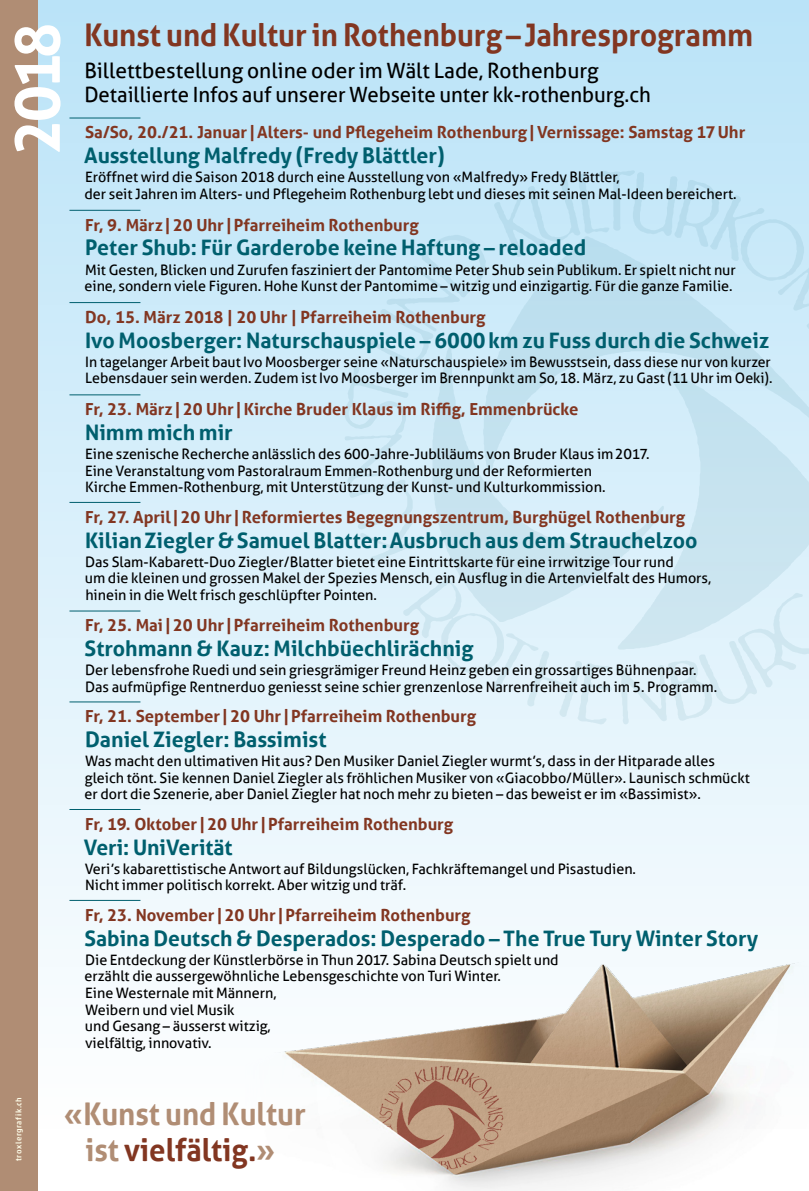
<style>
.page{position:relative;width:809px;height:1191px;background:#fff}
.page>*{position:absolute;margin:0;border:0;box-sizing:border-box;transform-origin:0 0}
.t1{font:700 63px "Aller";color:#fff;scale:.95 1}
.t2{font:700 31.15px "Aller";color:#823621;scale:.94 1}
.t3{font:700 31.15px/35.9px "Aller";color:#b08d74;text-align:center;scale:.94 1}
.t4{font:700 21.35px "Aller";color:#005f6e}
.t5{font:21px/23.4px "Aller";color:#000}
.t6{font:700 16.62px "Aller";color:#823621}
.t7{font:14.35px/16.6px "Aller";color:#000}
.t8{font:500 7.88px "Akko Std";letter-spacing:.085em;color:#fffeea}
.s1{color:#823621}
</style>
<div class="page">
<div style="left:0;top:0;width:809px;height:1132px;background:linear-gradient(to bottom,#bae3f8,#fefefe)"></div>
<img style="left:341px;top:167px;width:468px;height:561px">
<div style="left:0;top:0;width:37px;height:1191px;background:#b08d74"></div>
<img style="left:246px;top:851px;width:563px;height:340px">
<hr style="left:69px;top:118px;width:71px;height:1px;background:#005f6e">
<hr style="left:69px;top:210px;width:71px;height:1px;background:#005f6e">
<hr style="left:69px;top:302px;width:71px;height:1px;background:#005f6e">
<hr style="left:69px;top:394px;width:71px;height:1px;background:#005f6e">
<hr style="left:69px;top:502px;width:71px;height:1px;background:#005f6e">
<hr style="left:69px;top:610px;width:71px;height:1px;background:#005f6e">
<hr style="left:69px;top:701px;width:71px;height:1px;background:#005f6e">
<hr style="left:69px;top:809px;width:71px;height:1px;background:#005f6e">
<hr style="left:69px;top:900px;width:71px;height:1px;background:#005f6e">
<h1 class="t1" style="left:-1px;top:154px;width:140px;rotate:-90deg">2018</h1>
<h2 class="t2" style="left:84px;top:15px;width:712px">Kunst und Kultur in Rothenburg – Jahresprogramm</h2>
<h3 class="t5" style="left:84px;top:59px;width:568px">Billettbestellung online oder im Wält Lade, Rothenburg<br>Detaillierte Infos auf unserer Webseite unter kk-rothenburg.ch</h3>
<p class="t6" style="left:85px;top:122px;width:661px">Sa/So, 20./21. Januar |Alters- und Pflegeheim Rothenburg|Vernissage: Samstag 17 Uhr</p>
<h3 class="t4" style="left:84px;top:142px;width:362px">Ausstellung Malfredy (Fredy Blättler)</h3>
<p class="t7" style="left:84px;top:169px;width:653px">Eröffnet wird die Saison 2018 durch eine Ausstellung von «Malfredy» Fredy Blättler,<br>der seit Jahren im Alters- und Pflegeheim Rothenburg lebt und dieses mit seinen Mal-Ideen bereichert.</p>
<p class="t6" style="left:85px;top:214px;width:335px">Fr, 9. März |20 Uhr |Pfarreiheim Rothenburg</p>
<h3 class="t4" style="left:85px;top:235px;width:503px">Peter Shub: Für Garderobe keine Haftung – reloaded</h3>
<p class="t7" style="left:85px;top:261px;width:652px">Mit Gesten, Blicken und Zurufen fasziniert der Pantomime Peter Shub sein Publikum. Er spielt nicht nur eine, sondern viele Figuren. Hohe Kunst der Pantomime – witzig und einzigartig. Für die ganze Familie.</p>
<p class="t6" style="left:85px;top:307px;width:402px">Do, 15. März 2018 | 20 Uhr | Pfarreiheim Rothenburg</p>
<h3 class="t4" style="left:85px;top:327px;width:686px">Ivo Moosberger: Naturschauspiele – 6000 km zu Fuss durch die Schweiz</h3>
<p class="t7" style="left:85px;top:353px;width:689px">In tagelanger Arbeit baut Ivo Moosberger seine «Naturschauspiele» im Bewusstsein, dass diese nur von kurzer<br>Lebensdauer sein werden. Zudem ist Ivo Moosberger im Brennpunkt am So, 18. März, zu Gast (11 Uhr im Oeki).</p>
<p class="t6" style="left:85px;top:399px;width:494px">Fr, 23. März |20 Uhr |Kirche Bruder Klaus im Riffig, Emmenbrücke</p>
<h3 class="t4" style="left:85px;top:419px;width:149px">Nimm mich mir</h3>
<p class="t7" style="left:85px;top:446px;width:566px">Eine szenische Recherche anlässlich des 600-Jahre-Jubliläums von Bruder Klaus im 2017.<br>Eine Veranstaltung vom Pastoralraum Emmen-Rothenburg und der Reformierten<br>Kirche Emmen-Rothenburg, mit Unterstützung der Kunst- und Kulturkommission.</p>
<p class="t6" style="left:85px;top:506px;width:601px">Fr, 27. April|20 Uhr |Reformiertes Begegnungszentrum, Burghügel Rothenburg</p>
<h3 class="t4" style="left:85px;top:527px;width:614px">Kilian Ziegler &amp; Samuel Blatter: Ausbruch aus dem Strauchelzoo</h3>
<p class="t7" style="left:85px;top:553px;width:627px">Das Slam-Kabarett-Duo Ziegler/Blatter bietet eine Eintrittskarte für eine irrwitzige Tour rund<br>um die kleinen und grossen Makel der Spezies Mensch, ein Ausflug in die Artenvielfalt des Humors, hinein in die Welt frisch geschlüpfter Pointen.</p>
<p class="t6" style="left:85px;top:615px;width:335px">Fr, 25. Mai|20 Uhr |Pfarreiheim Rothenburg</p>
<h3 class="t4" style="left:85px;top:635px;width:390px">Strohmann &amp; Kauz: Milchbüechlirächnig</h3>
<p class="t7" style="left:85px;top:662px;width:633px">Der lebensfrohe Ruedi und sein griesgrämiger Freund Heinz geben ein grossartiges Bühnenpaar.<br>Das aufmüpfige Rentnerduo geniesst seine schier grenzenlose Narrenfreiheit auch im 5. Programm.</p>
<p class="t6" style="left:85px;top:706px;width:392px">Fr, 21. September |20 Uhr |Pfarreiheim Rothenburg</p>
<h3 class="t4" style="left:85px;top:726px;width:243px">Daniel Ziegler: Bassimist</h3>
<p class="t7" style="left:85px;top:752px;width:667px">Was macht den ultimativen Hit aus? Den Musiker Daniel Ziegler wurmt’s, dass in der Hitparade alles gleich tönt. Sie kennen Daniel Ziegler als fröhlichen Musiker von «Giacobbo/Müller». Launisch schmückt er dort die Szenerie, aber Daniel Ziegler hat noch mehr zu bieten – das beweist er im «Bassimist».</p>
<p class="t6" style="left:85px;top:813px;width:369px">Fr, 19. Oktober |20 Uhr |Pfarreiheim Rothenburg</p>
<h3 class="t4" style="left:84px;top:834px;width:150px">Veri: UniVerität</h3>
<p class="t7" style="left:85px;top:860px;width:553px">Veri’s kabarettistische Antwort auf Bildungslücken, Fachkräftemangel und Pisastudien.<br>Nicht immer politisch korrekt. Aber witzig und träf.</p>
<p class="t6" style="left:85px;top:904px;width:387px">Fr, 23. November |20 Uhr |Pfarreiheim Rothenburg</p>
<h3 class="t4" style="left:85px;top:924px;width:675px">Sabina Deutsch &amp; Desperados: Desperado – The True Tury Winter Story</h3>
<p class="t7" style="left:85px;top:951px;width:475px">Die Entdeckung der Künstlerbörse in Thun 2017. Sabina Deutsch spielt und erzählt die aussergewöhnliche Lebensgeschichte von Turi Winter.<br>Eine Westernale mit Männern,<br>Weibern und viel Musik<br>und Gesang – äusserst witzig,<br>vielfältig, innovativ.</p>
<p class="t8" style="left:14px;top:1161px;width:66px;rotate:-90deg">troxlergrafik.ch</p>
<h2 class="t3" style="left:64px;top:1096px;width:259px">«Kunst und Kultur ist <span class="s1">vielfältig.</span>»</h2>
</div>
